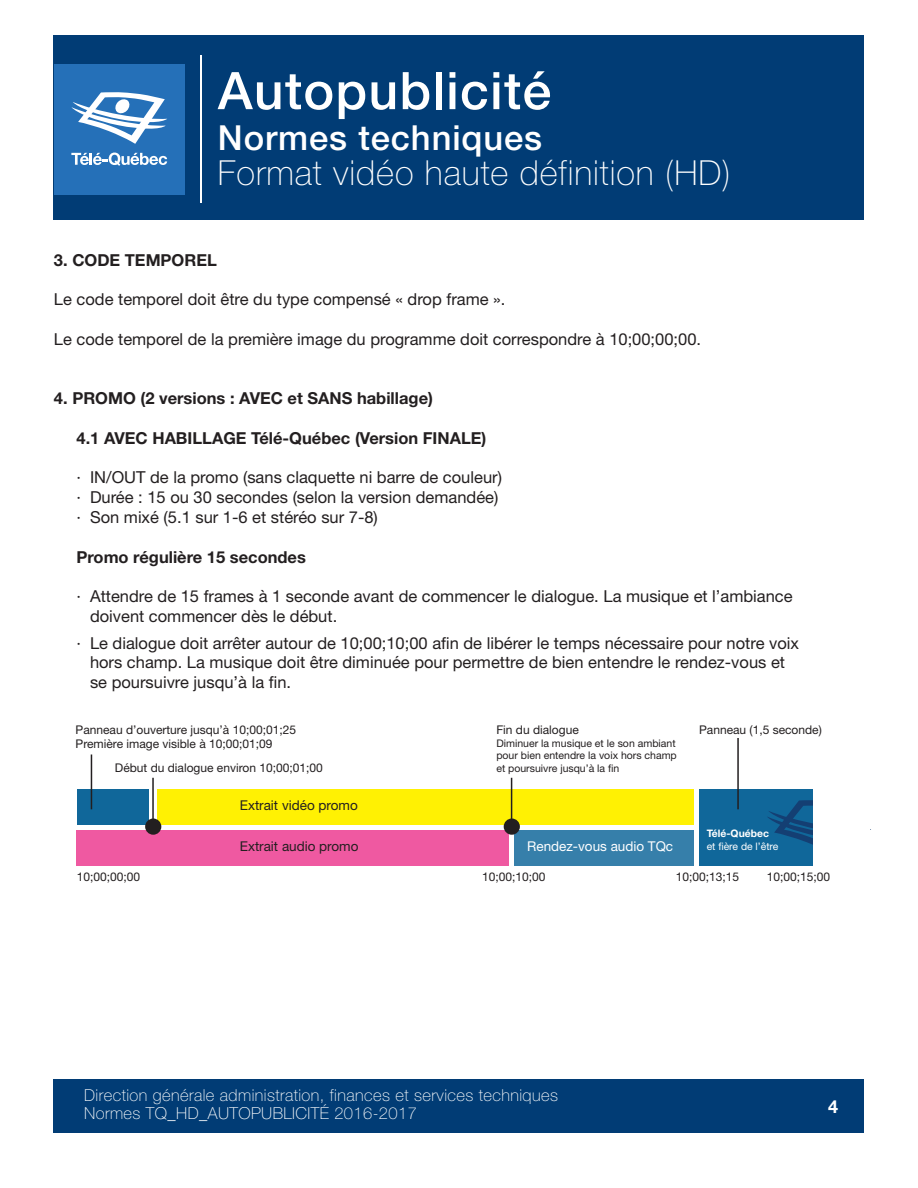
<style>
.page{position:relative;width:918px;height:1188px;background:#fff}
.page>*{position:absolute;margin:0;border:0;box-sizing:border-box;transform-origin:0 0}
.t1{font:500 51.9px "Helvetica Neue LT Std";letter-spacing:.025em;color:#fff}
.t2{font:100 34.5px "Helvetica Neue LT Std";letter-spacing:.025em;color:#fff}
.t3{font:500 34.5px "Helvetica Neue LT Std";letter-spacing:.025em;color:#fff}
.t4{font:700 18px "Helvetica Neue LT Std";color:#fff}
.t5{font:16.5px/19.8px "Helvetica Neue LT Std";color:#231f20}
.t6{font:700 16.5px "Helvetica Neue LT Std";color:#231f20}
.t7{font:100 16.5px/18px "Helvetica Neue LT Std";letter-spacing:.025em;color:#fff}
.t8{font:13.5px "Helvetica Neue LT Std";color:#231f20}
.t9{font:13.5px "Helvetica Neue LT Std";color:#fff}
.t10{font:12px/14.4px "Helvetica Neue LT Std";color:#231f20}
.t11{font:10.5px/12.6px "Helvetica Neue LT Std";color:#231f20;text-align:justify}
.t12{font:10.35px "Helvetica Neue LT Std";color:#fff}
.t13{font:700 10.35px "Helvetica Neue LT Std";color:#fff}
</style>
<div class="page">
<div style="left:54px;top:36px;width:810px;height:184px;background:#013c75"></div>
<div style="left:54px;top:1079px;width:810px;height:54px;background:#013c75"></div>
<div style="left:54px;top:64px;width:131px;height:131px;background:#2570b8"></div>
<svg style="left:71px;top:153px;width:96px;height:13px"></svg>
<svg style="left:71px;top:92px;width:96px;height:52px"></svg>
<hr style="left:200px;top:55px;width:2px;height:148px;background:#fff">
<div style="left:77px;top:789px;width:72px;height:35px;background:#10679a"></div>
<div style="left:77px;top:830px;width:432px;height:36px;background:#ef59a1"></div>
<div style="left:515px;top:830px;width:179px;height:36px;background:#367faa"></div>
<div style="left:158px;top:789px;width:536px;height:35px;background:#fff101"></div>
<div style="left:699px;top:789px;width:114px;height:77px;background:#10679a"></div>
<hr style="left:91px;top:755px;width:1px;height:54px;background:#231f20">
<hr style="left:737px;top:738px;width:2px;height:71px;background:#231f20">
<hr style="left:152px;top:778px;width:2px;height:55px;background:#231f20">
<div style="left:145px;top:819px;width:16px;height:16px;background:#231f20;border-radius:50%"></div>
<hr style="left:511px;top:778px;width:1px;height:55px;background:#231f20">
<div style="left:504px;top:819px;width:16px;height:16px;background:#231f20;border-radius:50%"></div>
<svg style="left:768px;top:800px;width:103px;height:45px"></svg>
<div style="left:813px;top:789px;width:56px;height:73px;background:#fff"></div>
<h1 class="t1" style="left:218px;top:60px;width:335px">Autopublicité</h1>
<h2 class="t3" style="left:218px;top:117px;width:326px">Normes techniques</h2>
<h2 class="t2" style="left:218px;top:153px;width:514px">Format vidéo haute définition (HD)</h2>
<p class="t6" style="left:54px;top:249px;width:164px">3. CODE TEMPOREL</p>
<p class="t5" style="left:54px;top:289px;width:453px">Le code temporel doit être du type compensé « drop frame ».</p>
<p class="t5" style="left:54px;top:329px;width:649px">Le code temporel de la première image du programme doit correspondre à 10;00;00;00.</p>
<p class="t6" style="left:54px;top:388px;width:381px">4. PROMO (2 versions : AVEC et SANS habillage)</p>
<p class="t6" style="left:77px;top:428px;width:411px">4.1 AVEC HABILLAGE Télé-Québec (Version FINALE)</p>
<p class="t5" style="left:77px;top:467px;width:427px">· IN/OUT de la promo (sans claquette ni barre de couleur) · Durée : 15 ou 30 secondes (selon la version demandée) · Son mixé (5.1 sur 1-6 et stéréo sur 7-8)</p>
<p class="t6" style="left:77px;top:546px;width:231px">Promo régulière 15 secondes</p>
<p class="t5" style="left:90px;top:586px;width:704px;text-indent:-13px">· Attendre de 15 frames à 1 seconde avant de commencer le dialogue. La musique et l’ambiance doivent commencer dès le début.</p>
<p class="t5" style="left:90px;top:633px;width:711px;text-indent:-13px">· Le dialogue doit arrêter autour de 10;00;10;00 afin de libérer le temps nécessaire pour notre voix hors champ. La musique doit être diminuée pour permettre de bien entendre le rendez-vous et se poursuivre jusqu’à la fin.</p>
<p class="t10" style="left:76px;top:722px;width:222px">Panneau d’ouverture jusqu’à 10;00;01;25<br>Première image visible à 10;00;01;09</p>
<p class="t10" style="left:699px;top:722px;width:124px">Panneau (1,5 seconde)</p>
<p class="t10" style="left:115px;top:760px;width:209px">Début du dialogue environ 10;00;01;00</p>
<p class="t10" style="left:496px;top:722px;width:84px">Fin du dialogue</p>
<p class="t11" style="left:496px;top:737px;width:182px">Diminuer la musique et le son ambiant pour bien entendre la voix hors champ et poursuivre jusqu’à la fin</p>
<p class="t8" style="left:240px;top:797px;width:120px">Extrait vidéo promo</p>
<p class="t8" style="left:240px;top:838px;width:120px">Extrait audio promo</p>
<p class="t9" style="left:527px;top:838px;width:148px">Rendez-vous audio TQc</p>
<p class="t13" style="left:707px;top:827px;width:64px">Télé-Québec</p>
<p class="t12" style="left:707px;top:840px;width:73px">et fière de l’être</p>
<p class="t10" style="left:77px;top:869px;width:65px">10;00;00;00</p>
<p class="t10" style="left:482px;top:869px;width:65px">10;00;10;00</p>
<p class="t10" style="left:676px;top:869px;width:65px">10;00;13;15</p>
<p class="t10" style="left:767px;top:869px;width:65px">10;00;15;00</p>
<p class="t7" style="left:84px;top:1086px;width:475px">Direction générale administration, finances et services techniques<br>Normes TQ_HD_AUTOPUBLICITÉ 2016-2017</p>
<p class="t4" style="left:828px;top:1095px;width:12px">4</p>
</div>
